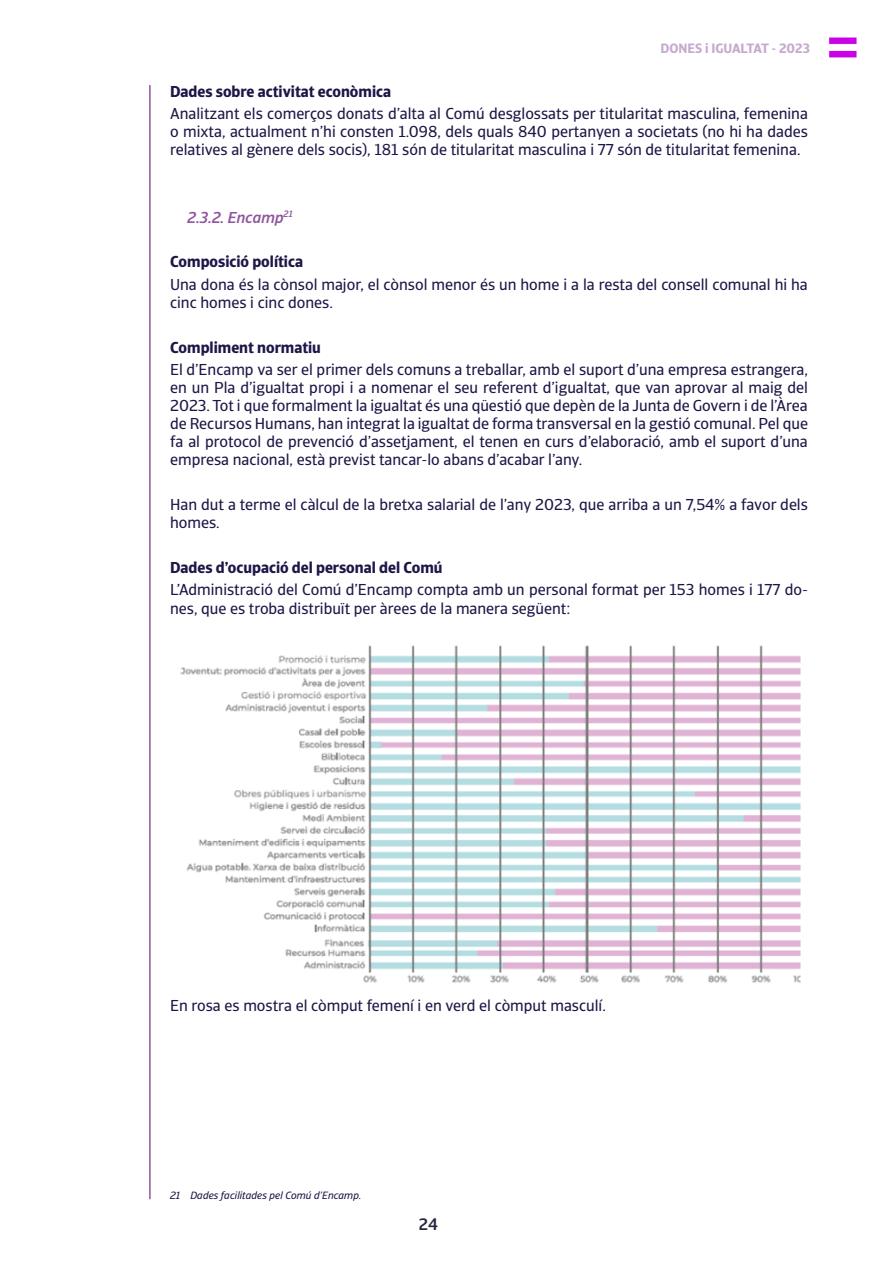
<style>
.page{position:relative;width:893px;height:1263px;background:#fff}
.page>*{position:absolute;margin:0;border:0;box-sizing:border-box;transform-origin:0 0}
.t1{font:500 16.5px "Catalana Sans";color:#27273d}
.t2{font:15.75px/18.1px "Catalana Sans";color:#201547}
.t3{font:700 15.75px "Catalana Sans";color:#201547}
.t4{font:italic 500 15.75px "Catalana Sans";color:#8e569e}
.t5{font:700 13.5px "Catalana Sans";color:#c6abcf}
.t6{font:italic 10.5px "Catalana Sans";color:#201547}
</style>
<div class="page">
<img style="left:829px;top:37px;width:28px;height:21px">
<hr style="left:149px;top:85px;width:2px;height:1114px;background:#8e569e">
<img style="left:180px;top:645px;width:621px;height:338px">
<p class="t5" style="left:660px;top:40px;width:151px">DONES i IGUALTAT - 2023</p>
<p class="t3" style="left:170px;top:82px;width:223px">Dades sobre activitat econòmica</p>
<p class="t2" style="left:170px;top:105px;width:639px;text-align:justify">Analitzant els comerços donats d’alta al Comú desglossats per titularitat masculina, femenina o mixta, actualment n’hi consten 1.098, dels quals 840 pertanyen a societats (no hi ha dades relatives al gènere dels socis), 181 són de titularitat masculina i 77 són de titularitat femenina.</p>
<p class="t4" style="left:188px;top:207px;width:107px">2.3.2. Encamp<sup>21</sup></p>
<p class="t3" style="left:170px;top:252px;width:134px">Composició política</p>
<p class="t2" style="left:170px;top:275px;width:639px">Una dona és la cònsol major, el cònsol menor és un home i a la resta del consell comunal hi ha cinc homes i cinc dones.</p>
<p class="t3" style="left:170px;top:337px;width:152px">Compliment normatiu</p>
<p class="t2" style="left:170px;top:360px;width:639px;text-align:justify">El d’Encamp va ser el primer dels comuns a treballar, amb el suport d’una empresa estrangera, en un Pla d’igualtat propi i a nomenar el seu referent d’igualtat, que van aprovar al maig del 2023. Tot i que formalment la igualtat és una qüestió que depèn de la Junta de Govern i de l’Àrea de Recursos Humans, han integrat la igualtat de forma transversal en la gestió comunal. Pel que fa al protocol de prevenció d’assetjament, el tenen en curs d’elaboració, amb el suport d’una empresa nacional, està previst tancar-lo abans d’acabar l’any.</p>
<p class="t2" style="left:170px;top:496px;width:639px">Han dut a terme el càlcul de la bretxa salarial de l’any 2023, que arriba a un 7,54% a favor dels homes.</p>
<p class="t3" style="left:170px;top:558px;width:274px">Dades d’ocupació del personal del Comú</p>
<p class="t2" style="left:170px;top:581px;width:639px">L’Administració del Comú d’Encamp compta amb un personal format per 153 homes i 177 do&shy;nes, que es troba distribuït per àrees de la manera següent:</p>
<p class="t2" style="left:170px;top:996px;width:437px">En rosa es mostra el còmput femení i en verd el còmput masculí.</p>
<p class="t6" style="left:170px;top:1189px;width:193px">21 Dades facilitades pel Comú d’Encamp.</p>
<p class="t1" style="left:419px;top:1214px;width:21px">24</p>
</div>
